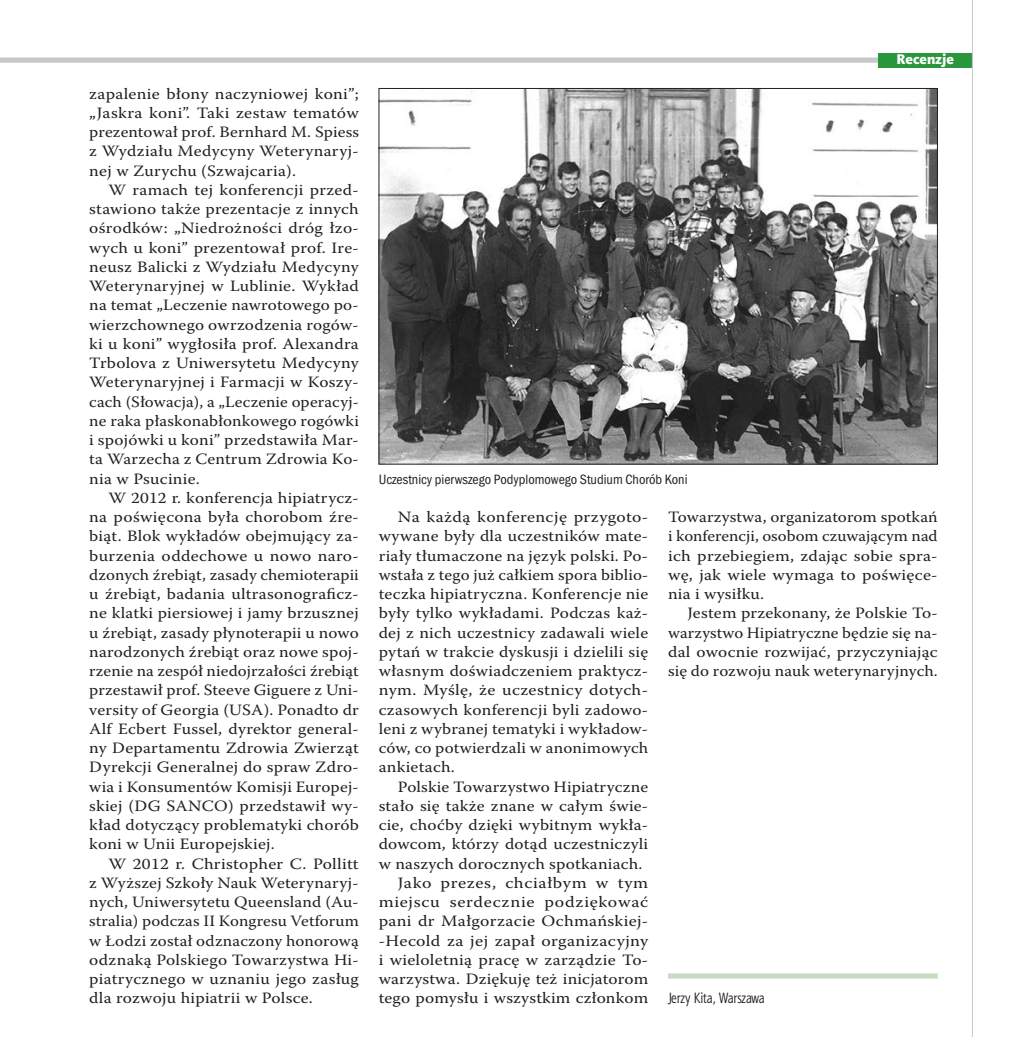
<style>
.page{position:relative;width:1027px;height:1037px;background:#fff}
.page>*{position:absolute;margin:0;border:0;box-sizing:border-box;transform-origin:0 0}
.t1{font:15.75px/19.2px "Warnock Pro";letter-spacing:.015em;color:#231f20;text-align:justify;scale:1.1 1}
.t2{font:15.75px/19.2px "Warnock Pro";letter-spacing:.015em;color:#231f20;text-align:justify;scale:1.12 1}
.t3{font:15.75px/19.2px "Warnock Pro";letter-spacing:.015em;color:#231f20;text-align:justify;scale:1.11 1}
.t4{font:15.75px/19.2px "Warnock Pro";letter-spacing:.015em;color:#231f20;text-align:justify;scale:1.09 1}
.t5{font:15.75px "Warnock Pro";letter-spacing:.015em;color:#231f20;scale:1.13 1}
.t6{font:15.75px "Warnock Pro";letter-spacing:.035em;color:#231f20;scale:1.13 1}
.t7{font:14.88px "Aerton Cnd EFN";color:#231f20}
.t8{font:14px "Franklin Got Itc TOT Boo Con";color:#231f20}
.t9{font:14px "Aerton EFN Black";color:#fff}
</style>
<div class="page">
<div style="left:668px;top:973px;width:270px;height:6px;background:#c6ddc2"></div>
<img style="left:381px;top:90px;width:555px;height:372px">
<div style="left:0;top:57px;width:972px;height:6px;background:#c7c8ca"></div>
<div style="left:878px;top:53px;width:94px;height:15px;background:#2a973d"></div>
<hr style="left:972px;top:0;width:1px;height:1037px;background:#c7c8ca">
<p class="t3" style="left:89px;top:84px;width:244px">zapalenie błony naczyniowej koni”; „Jaskra koni”. Taki zestaw tematów prezentował prof. Bernhard M. Spiess z Wydziału Medycyny Weterynaryj&shy;nej w Zurychu (Szwajcaria).</p>
<p class="t1" style="left:89px;top:180px;width:247px;text-indent:19px">W ramach tej konferencji przed&shy;stawiono także prezentacje z innych ośrodków: „Niedrożności dróg łzo&shy;wych u koni” prezentował prof. Ire&shy;neusz Balicki z Wydziału Medycyny Weterynaryjnej w Lublinie. Wykład na temat „Leczenie nawrotowego po&shy;wierzchownego owrzodzenia rogów&shy;ki u koni” wygłosiła prof. Alexandra Trbolova z Uniwersytetu Medycyny Weterynaryjnej i Farmacji w Koszy&shy;cach (Słowacja), a „Leczenie operacyj&shy;ne raka płaskonabłonkowego rogówki i spojówki u koni” przedstawiła Mar&shy;ta Warzecha z Centrum Zdrowia Ko&shy;nia w Psucinie.</p>
<p class="t1" style="left:89px;top:488px;width:247px;text-indent:19px">W 2012 r. konferencja hipiatrycz&shy;na poświęcona była chorobom źre&shy;biąt. Blok wykładów obejmujący za&shy;burzenia oddechowe u nowo naro&shy;dzonych źrebiąt, zasady chemioterapii u źrebiąt, badania ultrasonograficz&shy;ne klatki piersiowej i jamy brzusznej u źrebiąt, zasady płynoterapii u nowo narodzonych źrebiąt oraz nowe spoj&shy;rzenie na zespół niedojrzałości źrebiąt przestawił prof. Steeve Giguere z Uni&shy;versity of Georgia (USA). Ponadto dr Alf Ecbert Fussel, dyrektor general&shy;ny Departamentu Zdrowia Zwierząt Dyrekcji Generalnej do spraw Zdro&shy;wia i Konsumentów Komisji Europej&shy;skiej (DG SANCO) przedstawił wy&shy;kład dotyczący problematyki chorób koni w Unii Europejskiej.</p>
<p class="t3" style="left:89px;top:854px;width:244px;text-indent:19px">W 2012 r. Christopher C. Pollitt z Wyższej Szkoły Nauk Weterynaryj&shy;nych, Uniwersytetu Queensland (Au&shy;stralia) podczas II Kongresu Vetforum w Łodzi został odznaczony honorową odznaką Polskiego Towarzystwa Hi&shy;piatrycznego w uznaniu jego zasług dla rozwoju hipiatrii w Polsce.</p>
<p class="t8" style="left:379px;top:471px;width:310px">Uczestnicy pierwszego Podyplomowego Studium Chorób Koni</p>
<p class="t9" style="left:897px;top:51px;width:59px">Recenzje</p>
<p class="t2" style="left:379px;top:507px;width:242px;text-indent:19px">Na każdą konferencję przygoto&shy;wywane były dla uczestników mate&shy;riały tłumaczone na język polski. Po&shy;wstała z tego już całkiem spora biblio&shy;teczka hipiatryczna. Konferencje nie były tylko wykładami. Podczas każ&shy;dej z nich uczestnicy zadawali wiele pytań w trakcie dyskusji i dzielili się własnym doświadczeniem praktycz&shy;nym. Myślę, że uczestnicy dotych&shy;czasowych konferencji byli zadowo&shy;leni z wybranej tematyki i wykładow&shy;ców, co potwierdzali w anonimowych ankietach.</p>
<p class="t4" style="left:398px;top:777px;width:231px">Polskie Towarzystwo Hipiatryczne</p>
<p class="t1" style="left:379px;top:796px;width:247px">stało się także znane w całym świe-</p>
<p class="t1" style="left:379px;top:815px;width:247px">cie, choćby dzięki wybitnym wykła-</p>
<p class="t1" style="left:379px;top:834px;width:247px">dowcom, którzy dotąd uczestniczyli</p>
<p class="t1" style="left:379px;top:854px;width:241px">w naszych dorocznych spotkaniach.</p>
<p class="t5" style="left:398px;top:873px;width:223px">Jako prezes, chciałbym w tym</p>
<p class="t6" style="left:379px;top:892px;width:240px">miejscu serdecznie podziękować</p>
<p class="t2" style="left:379px;top:911px;width:242px">pani dr Małgorzacie Ochmańskiej-</p>
<p class="t5" style="left:379px;top:931px;width:240px">‑Hecold za jej zapał organizacyjny</p>
<p class="t3" style="left:379px;top:950px;width:244px">i wieloletnią pracę w zarządzie To-</p>
<p class="t1" style="left:379px;top:969px;width:247px">warzystwa. Dziękuję też inicjatorom</p>
<p class="t1" style="left:379px;top:988px;width:247px">tego pomysłu i wszystkim członkom</p>
<p class="t4" style="left:668px;top:507px;width:249px">Towarzystwa, organizatorom spotkań i konferencji, osobom czuwającym nad ich przebiegiem, zdając sobie spra&shy;wę, jak wiele wymaga to poświęce&shy;nia i wysiłku.</p>
<p class="t1" style="left:668px;top:603px;width:247px;text-indent:19px">Jestem przekonany, że Polskie To&shy;warzystwo Hipiatryczne będzie się na&shy;dal owocnie rozwijać, przyczyniając się do rozwoju nauk weterynaryjnych.</p>
<p class="t7" style="left:668px;top:990px;width:98px">Jerzy Kita, Warszawa</p>
</div>
